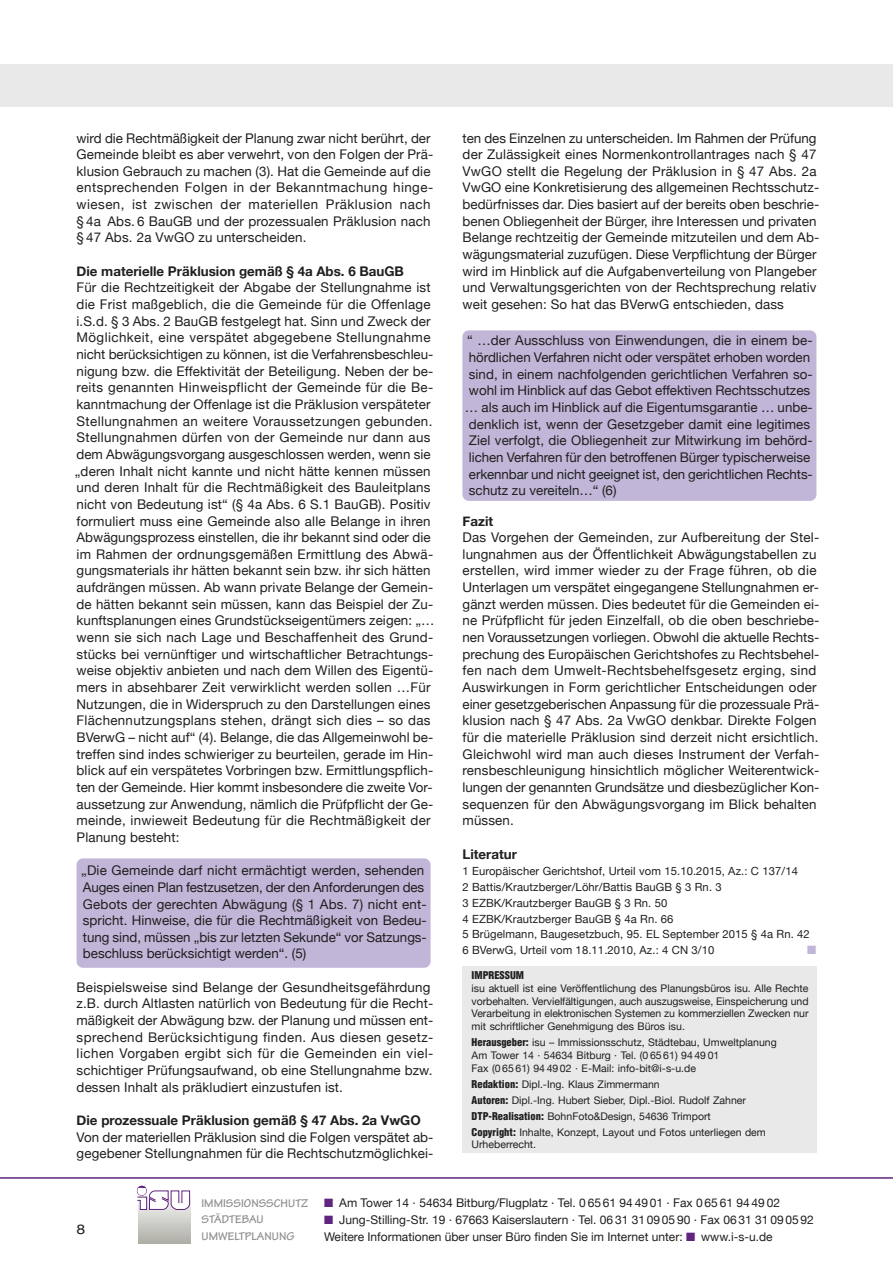
<style>
.page{position:relative;width:893px;height:1263px;background:#fff}
.page>*{position:absolute;margin:0;border:0;box-sizing:border-box;transform-origin:0 0}
.t1{font:13.5px "Helvetica Neue";color:#1f1f1e;scale:1.17 1}
.t2{font:13.35px/16.6px "Helvetica Neue";letter-spacing:.01em;color:#1f1f1e}
.t3{font:700 13.35px "Helvetica Neue";color:#1f1f1e}
.t4{font:12px/17.1px "Helvetica Neue";color:#1f1f1e}
.t5{font:700 12px/16.8px "Tekton Pro";color:#8f8f8f}
.t6{font:12px "Zapf Dingbats";color:#c1b6d8}
.t7{font:11.25px/15.8px "Helvetica Neue";letter-spacing:.01em;color:#1f1f1e}
.t8{font:10.5px/12.8px "Helvetica Neue";color:#1f1f1e}
.t9{font:900 condensed 10.5px "Helvetica";color:#1f1f1e}
.s1{font-family:"Helvetica";font-weight:900;font-stretch:condensed}
.s2{color:#60257e}
</style>
<div class="page">
<div style="left:0;top:64px;width:893px;height:42px;background:#e9e9e9"></div>
<svg style="left:138px;top:1210px;width:52px;height:34px;background:#c7c6c1"></svg>
<svg style="left:137px;top:1186px;width:53px;height:24px"></svg>
<hr style="left:0;top:1177px;width:893px;height:2px;background:#60257e">
<div style="left:462px;top:966px;width:354px;height:186px;background:#e9e9e9"></div>
<div style="left:462px;top:330px;width:354px;height:171px;background:#c1b6d8;border-radius:6px"></div>
<div style="left:77px;top:858px;width:354px;height:110px;background:#c1b6d8;border-radius:6px"></div>
<p class="t2" style="left:77px;top:129px;width:358px">wird die Rechtmäßigkeit der Planung zwar nicht berührt, der Gemeinde bleibt es aber verwehrt, von den Folgen der Prä&shy;klusion Gebrauch zu machen (3). Hat die Gemeinde auf die entsprechenden Folgen in der Bekanntmachung hinge&shy;wiesen, ist zwischen der materiellen Präklusion nach § 4a Abs. 6 BauGB und der prozessualen Präklusion nach § 47 Abs. 2a VwGO zu unterscheiden.</p>
<p class="t3" style="left:77px;top:263px;width:329px">Die materielle Präklusion gemäß § 4a Abs. 6 BauGB</p>
<p class="t2" style="left:75px;top:279px;width:361px">Für die Rechtzeitigkeit der Abgabe der Stellungnahme ist die Frist maßgeblich, die die Gemeinde für die Offenlage i.S.d. § 3 Abs. 2 BauGB festgelegt hat. Sinn und Zweck der Möglichkeit, eine verspätet abgegebene Stellungnahme nicht berücksichtigen zu können, ist die Verfahrensbeschleu&shy;nigung bzw. die Effektivität der Beteiligung. Neben der be&shy;reits genannten Hinweispflicht der Gemeinde für die Be&shy;kanntmachung der Offenlage ist die Präklusion verspäteter Stellungnahmen an weitere Voraussetzungen gebunden.<br>Stellungnahmen dürfen von der Gemeinde nur dann aus dem Abwägungsvorgang ausgeschlossen werden, wenn sie „deren Inhalt nicht kannte und nicht hätte kennen müssen und deren Inhalt für die Rechtmäßigkeit des Bauleitplans nicht von Bedeutung ist“ (§ 4a Abs. 6 S.1 BauGB). Positiv formuliert muss eine Gemeinde also alle Belange in ihren Abwägungsprozess einstellen, die ihr bekannt sind oder die im Rahmen der ordnungsgemäßen Ermittlung des Abwä&shy;gungsmaterials ihr hätten bekannt sein bzw. ihr sich hätten aufdrängen müssen. Ab wann private Belange der Gemein&shy;de hätten bekannt sein müssen, kann das Beispiel der Zu&shy;kunftsplanungen eines Grundstückseigentümers zeigen: „… wenn sie sich nach Lage und Beschaffenheit des Grund&shy;stücks bei vernünftiger und wirtschaftlicher Betrachtungs&shy;weise objektiv anbieten und nach dem Willen des Eigentü&shy;mers in absehbarer Zeit verwirklicht werden sollen …Für Nutzungen, die in Widerspruch zu den Darstellungen eines Flächennutzungsplans stehen, drängt sich dies – so das BVerwG – nicht auf“ (4). Belange, die das Allgemeinwohl be&shy;treffen sind indes schwieriger zu beurteilen, gerade im Hin&shy;blick auf ein verspätetes Vorbringen bzw. Ermittlungspflich&shy;ten der Gemeinde. Hier kommt insbesondere die zweite Vor&shy;aussetzung zur Anwendung, nämlich die Prüfpflicht der Ge&shy;meinde, inwieweit Bedeutung für die Rechtmäßigkeit der Planung besteht:</p>
<p class="t2" style="left:81px;top:862px;width:347px">„Die Gemeinde darf nicht ermächtigt werden, sehenden Auges einen Plan festzusetzen, der den Anforderungen des Gebots der gerechten Abwägung (§ 1 Abs. 7) nicht ent&shy;spricht. Hinweise, die für die Rechtmäßigkeit von Bedeu&shy;tung sind, müssen „bis zur letzten Sekunde“ vor Satzungs&shy;beschluss berücksichtigt werden“. (5)</p>
<p class="t2" style="left:77px;top:978px;width:358px">Beispielsweise sind Belange der Gesundheitsgefährdung z.B. durch Altlasten natürlich von Bedeutung für die Recht&shy;mäßigkeit der Abwägung bzw. der Planung und müssen ent&shy;sprechend Berücksichtigung finden. Aus diesen gesetz&shy;lichen Vorgaben ergibt sich für die Gemeinden ein viel&shy;schichtiger Prüfungsaufwand, ob eine Stellungnahme bzw. dessen Inhalt als präkludiert einzustufen ist.</p>
<p class="t3" style="left:77px;top:1112px;width:346px">Die prozessuale Präklusion gemäß § 47 Abs. 2a VwGO</p>
<p class="t2" style="left:77px;top:1128px;width:358px">Von der materiellen Präklusion sind die Folgen verspätet ab&shy;gegebener Stellungnahmen für die Rechtschutzmöglichkei-</p>
<p class="t2" style="left:463px;top:129px;width:358px">ten des Einzelnen zu unterscheiden. Im Rahmen der Prüfung der Zulässigkeit eines Normenkontrollantrages nach § 47<br>VwGO stellt die Regelung der Präklusion in § 47 Abs. 2a VwGO eine Konkretisierung des allgemeinen Rechtsschutz&shy;bedürfnisses dar. Dies basiert auf der bereits oben beschrie&shy;benen Obliegenheit der Bürger, ihre Interessen und privaten Belange rechtzeitig der Gemeinde mitzuteilen und dem Ab&shy;wägungsmaterial zuzufügen. Diese Verpflichtung der Bürger wird im Hinblick auf die Aufgabenverteilung von Plangeber und Verwaltungsgerichten von der Rechtsprechung relativ weit gesehen: So hat das BVerwG entschieden, dass</p>
<p class="t2" style="left:467px;top:332px;width:347px">“ …der Ausschluss von Einwendungen, die in einem be-</p>
<p class="t2" style="left:469px;top:349px;width:343px">hördlichen Verfahren nicht oder verspätet erhoben worden</p>
<p class="t2" style="left:469px;top:365px;width:345px">sind, in einem nachfolgenden gerichtlichen Verfahren so-</p>
<p class="t2" style="left:469px;top:382px;width:343px">wohl im Hinblick auf das Gebot effektiven Rechtsschutzes</p>
<p class="t2" style="left:465px;top:399px;width:349px">… als auch im Hinblick auf die Eigentumsgarantie … unbe-</p>
<p class="t2" style="left:469px;top:415px;width:343px">denklich ist, wenn der Gesetzgeber damit eine legitimes</p>
<p class="t2" style="left:469px;top:432px;width:345px">Ziel verfolgt, die Obliegenheit zur Mitwirkung im behörd-</p>
<p class="t2" style="left:469px;top:449px;width:343px">lichen Verfahren für den betroffenen Bürger typischerweise</p>
<p class="t2" style="left:469px;top:465px;width:345px">erkennbar und nicht geeignet ist, den gerichtlichen Rechts-</p>
<p class="t2" style="left:469px;top:482px;width:149px">schutz zu vereiteln…“ (6)</p>
<p class="t3" style="left:463px;top:512px;width:32px">Fazit</p>
<p class="t2" style="left:463px;top:529px;width:358px">Das Vorgehen der Gemeinden, zur Aufbereitung der Stel&shy;lungnahmen aus der Öffentlichkeit Abwägungstabellen zu erstellen, wird immer wieder zu der Frage führen, ob die Unterlagen um verspätet eingegangene Stellungnahmen er&shy;gänzt werden müssen. Dies bedeutet für die Gemeinden ei&shy;ne Prüfpflicht für jeden Einzelfall, ob die oben beschriebe&shy;nen Voraussetzungen vorliegen. Obwohl die aktuelle Rechts&shy;prechung des Europäischen Gerichtshofes zu Rechtsbehel&shy;fen nach dem Umwelt-Rechtsbehelfsgesetz erging, sind Auswirkungen in Form gerichtlicher Entscheidungen oder einer gesetzgeberischen Anpassung für die prozessuale Prä&shy;klusion nach § 47 Abs. 2a VwGO denkbar. Direkte Folgen für die materielle Präklusion sind derzeit nicht ersichtlich.<br>Gleichwohl wird man auch dieses Instrument der Verfah&shy;rensbeschleunigung hinsichtlich möglicher Weiterentwick&shy;lungen der genannten Grundsätze und diesbezüglicher Kon&shy;sequenzen für den Abwägungsvorgang im Blick behalten müssen.</p>
<p class="t3" style="left:463px;top:845px;width:56px">Literatur</p>
<p class="t7" style="left:462px;top:863px;width:349px">1 Europäischer Gerichtshof, Urteil vom 15.10.2015, Az.: C 137/14<br>2 Battis/Krautzberger/Löhr/Battis BauGB § 3 Rn. 3<br>3 EZBK/Krautzberger BauGB § 3 Rn. 50<br>4 EZBK/Krautzberger BauGB § 4a Rn. 66<br>5 Brügelmann, Baugesetzbuch, 95. EL September 2015 § 4a Rn. 42<br>6 BVerwG, Urteil vom 18.11.2010, Az.: 4 CN 3/10</p>
<p class="t6" style="left:807px;top:943px;width:11px">■</p>
<p class="t9" style="left:472px;top:969px;width:54px">IMPRESSUM</p>
<p class="t8" style="left:472px;top:981px;width:338px;text-align:justify">isu aktuell ist eine Veröffentlichung des Planungsbüros isu. Alle Rechte vorbehalten. Vervielfältigungen, auch auszugsweise, Einspeicherung und Verarbeitung in elektronischen Systemen zu kommerziellen Zwecken nur mit schriftlicher Genehmigung des Büros isu.</p>
<p class="t8" style="left:472px;top:1036px;width:307px"><span class="s1">Herausgeber:</span> isu – Immissionsschutz, Städtebau, Umweltplanung<br>Am Tower 14 · 54634 Bitburg · Tel. (0 65 61) 94 49 01<br>Fax (0 65 61) 94 49 02 · E-Mail: info-bit@i-s-u.de</p>
<p class="t8" style="left:472px;top:1076px;width:296px;line-height:16px"><span class="s1">Redaktion:</span> Dipl.-Ing. Klaus Zimmermann<br><span class="s1">Autoren:</span> Dipl.-Ing. Hubert Sieber, Dipl.-Biol. Rudolf Zahner <span class="s1">DTP-Realisation:</span> BohnFoto&amp;Design, 54636 Trimport<br><span class="s1">Copyright:</span> Inhalte, Konzept, Layout und Fotos unterliegen dem</p>
<p class="t8" style="left:472px;top:1138px;width:66px">Urheberrecht.</p>
<p class="t1" style="left:77px;top:1221px;width:9px">8</p>
<p class="t5" style="left:202px;top:1196px;width:108px">IMMISSIONSSCHUTZ<br>STÄDTEBAU<br>UMWELTPLANUNG</p>
<p class="t4" style="left:324px;top:1194px;width:457px"><span class="s2">■</span> Am Tower 14 · 54634 Bitburg/Flugplatz · Tel. 0 65 61 94 49 01 · Fax 0 65 61 94 49 02</p>
<p class="t4" style="left:324px;top:1211px;width:491px"><span class="s2">■</span> Jung-Stilling-Str. 19 · 67663 Kaiserslautern · Tel. 06 31 31 09 05 90 · Fax 06 31 31 09 05 92<br>Weitere Informationen über unser Büro finden Sie im Internet unter: <span class="s2">■</span> www.i-s-u.de</p>
</div>
